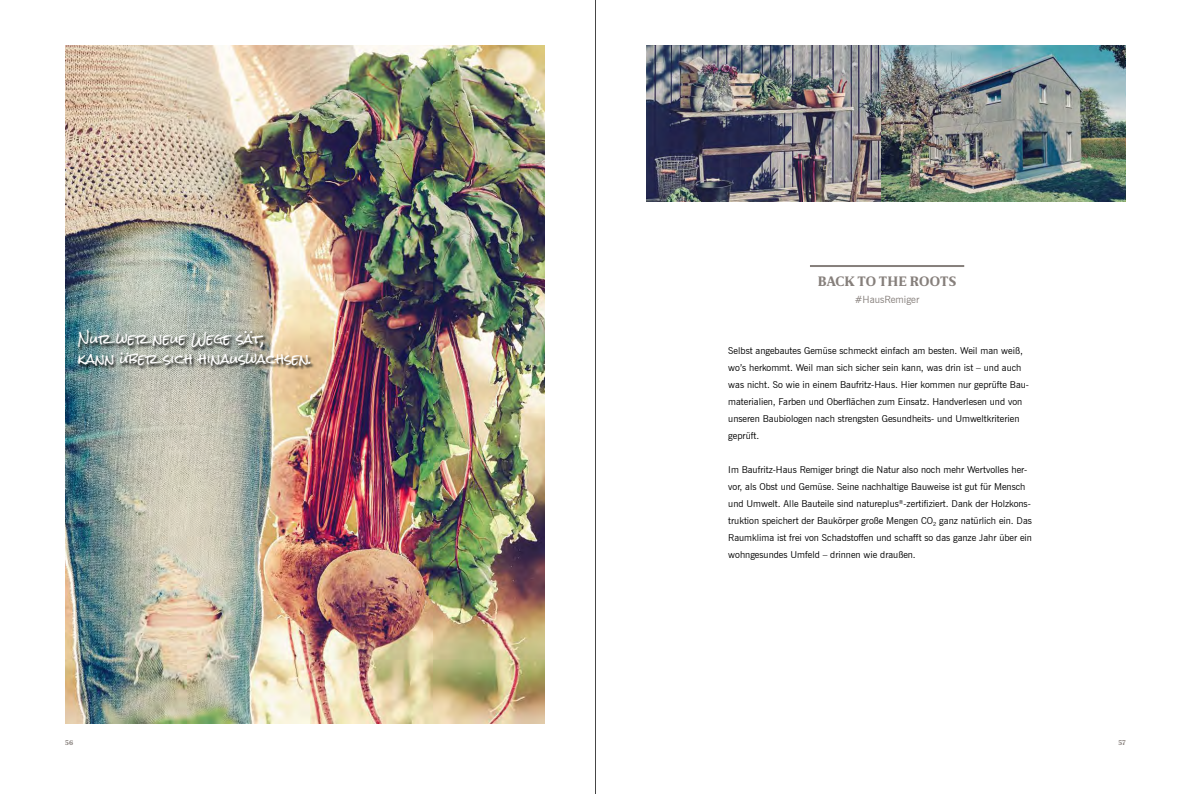
<style>
.page{position:relative;width:1191px;height:794px;background:#fff}
.page>*{position:absolute;margin:0;border:0;box-sizing:border-box;transform-origin:0 0}
.t1{font:700 14px "Breve News";letter-spacing:.005em;color:#867f7b}
.t2{font:13px/20px "Rock Salt";color:#fff}
.t3{font:10px "News Gothic BT";color:#867f7b}
.t4{font:9.5px/17px "News Gothic BT";color:#000}
.t5{font:700 7px "Breve News";color:#867f7b}
</style>
<div class="page">
<img style="left:65px;top:45px;width:479px;height:678px">
<img style="left:646px;top:45px;width:479px;height:156px">
<div style="left:78px;top:329px;width:236px;height:41px;background:#000;opacity:.89"></div>
<hr style="left:810px;top:265px;width:154px;height:2px;background:#867f7b">
<hr style="left:595px;top:0;width:1px;height:794px;background:#000">
<h2 class="t2" style="left:78px;top:330px;width:236px">Nur wer neue Wege sät,<br>kann über sich hinauswachsen.</h2>
<h1 class="t1" style="left:818px;top:273px;width:140px">BACK TO THE ROOTS</h1>
<p class="t3" style="left:855px;top:294px;width:66px">#HausRemiger</p>
<p class="t4" style="left:728px;top:342px;width:302px">Selbst angebautes Gemüse schmeckt einfach am besten. Weil man weiß, wo’s herkommt. Weil man sich sicher sein kann, was drin ist – und auch was nicht. So wie in einem Baufritz-Haus. Hier kommen nur geprüfte Bau&shy;materialien, Farben und Oberflächen zum Einsatz. Handverlesen und von unseren Baubiologen nach strengsten Gesundheits- und Umweltkriterien geprüft.</p>
<p class="t4" style="left:728px;top:461px;width:305px">Im Baufritz-Haus Remiger bringt die Natur also noch mehr Wertvolles her&shy;vor, als Obst und Gemüse. Seine nachhaltige Bauweise ist gut für Mensch und Umwelt. Alle Bauteile sind natureplus<sup>®</sup>-zertifiziert. Dank der Holzkons&shy;truktion speichert der Baukörper große Mengen CO<sub>2</sub> ganz natürlich ein. Das Raumklima ist frei von Schadstoffen und schafft so das ganze Jahr über ein wohngesundes Umfeld – drinnen wie draußen.</p>
<p class="t5" style="left:65px;top:739px;width:9px">56</p>
<p class="t5" style="left:1118px;top:739px;width:9px">57</p>
</div>
